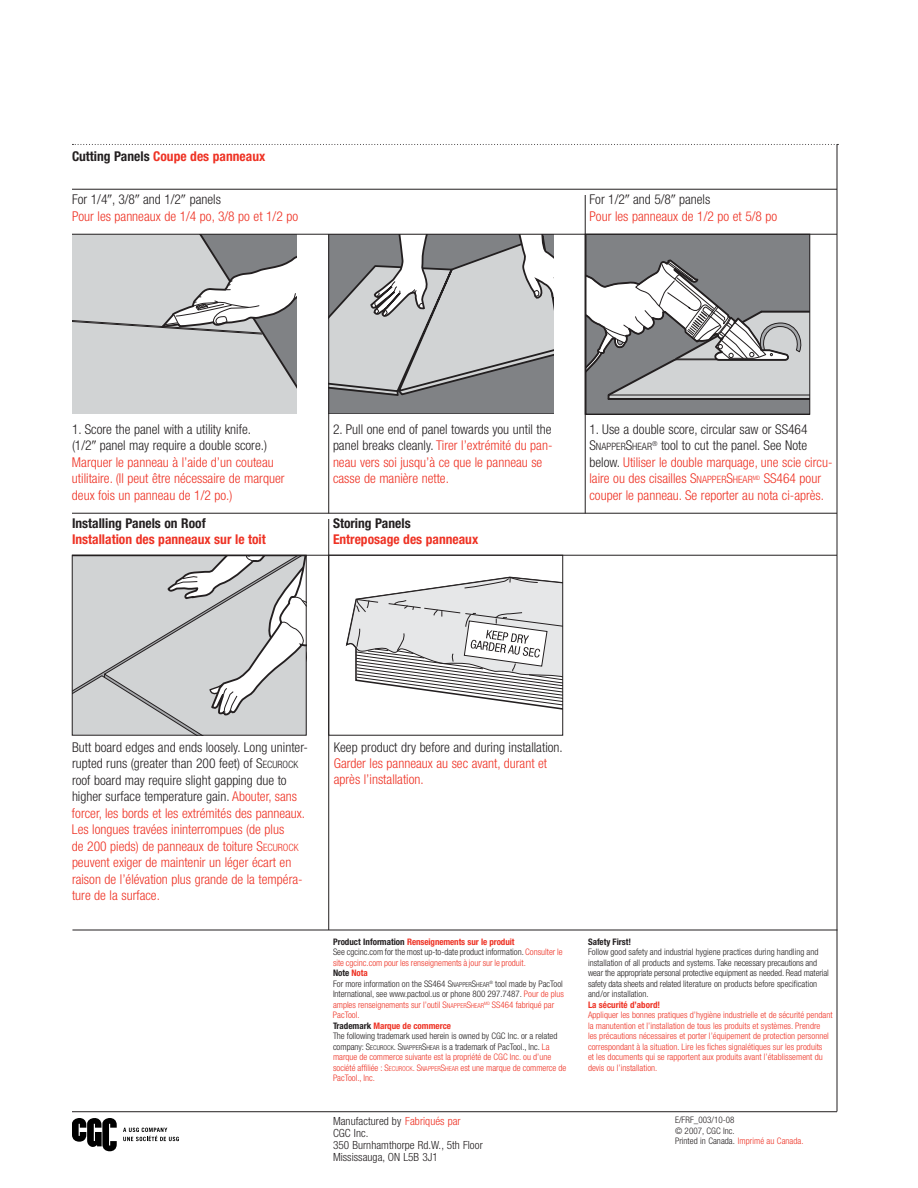
<style>
.page{position:relative;width:918px;height:1188px;background:#fff}
.page>*{position:absolute;margin:0;border:0;box-sizing:border-box;transform-origin:0 0}
.t1{font:300 condensed 13.5px/16.5px "Helvetica Neue";color:#ee3224}
.t2{font:300 condensed 13.5px "Helvetica Neue";color:#231f20}
.t3{font:700 condensed 13.5px "Helvetica Neue";color:#ee3224}
.t4{font:700 condensed 13.5px "Helvetica Neue";color:#231f20}
.t5{font:300 condensed 11.25px/12px "Helvetica Neue";letter-spacing:.005em;color:#231f20}
.t6{font:300 condensed 9px/10.5px "Helvetica Neue";color:#231f20}
.t7{font:300 condensed 9px/10.5px "Helvetica Neue";letter-spacing:.005em;color:#ee3224}
.t8{font:700 condensed 9px "Helvetica Neue";color:#ee3224}
.t9{font:700 condensed 9px "Helvetica Neue";color:#231f20}
.s1{color:#231f20}
.s2{font-family:"Universal Newswith Comm Pi";font-weight:400;font-stretch:normal}
.s3{font-family:"Universal Newswith Comm Pi";font-weight:400;font-stretch:normal;color:#231f20}
.s4{font-size:10.2px;color:#231f20}
.s5{font-size:10.2px}
.s6{font-weight:700}
.s7{font-weight:700;color:#ee3224}
.s8{color:#ee3224}
.s9{font-size:6.75px}
.s10{font-size:6.75px;color:#ee3224}
</style>
<div class="page">
<svg style="left:74px;top:557px;width:230px;height:176px;background:#cccecf"></svg>
<div style="left:72px;top:555px;width:234px;height:180px;border:1px solid #231f20"></div>
<svg style="left:72px;top:235px;width:225px;height:179px;background:#c6c8c9"></svg>
<svg style="left:329px;top:235px;width:225px;height:179px;background:#adafb0"></svg>
<svg style="left:587px;top:236px;width:221px;height:176px"></svg>
<div style="left:585px;top:234px;width:225px;height:180px;border:1px solid #231f20"></div>
<svg style="left:72px;top:144px;width:765px;height:1px"></svg>
<hr style="left:837px;top:144px;width:1px;height:968px;background:#231f20">
<hr style="left:72px;top:1111px;width:765px;height:1px;background:#231f20">
<hr style="left:585px;top:195px;width:1px;height:318px;background:#231f20">
<hr style="left:72px;top:513px;width:765px;height:1px;background:#231f20">
<hr style="left:328px;top:234px;width:1px;height:279px;background:#231f20">
<hr style="left:72px;top:930px;width:765px;height:1px;background:#231f20">
<hr style="left:72px;top:234px;width:765px;height:1px;background:#231f20">
<hr style="left:328px;top:519px;width:1px;height:411px;background:#231f20">
<svg style="left:345px;top:576px;width:216px;height:134px"></svg>
<div style="left:328px;top:555px;width:235px;height:180px;border:1px solid #231f20"></div>
<hr style="left:72px;top:189px;width:765px;height:1px;background:#231f20">
<hr style="left:72px;top:555px;width:765px;height:1px;background:#231f20">
<svg style="left:72px;top:1118px;width:45px;height:33px"></svg>
<svg style="left:123px;top:1128px;width:56px;height:13px"></svg>
<p class="t3" style="left:72px;top:152px;width:195px"><span class="s1">Cutting Panels</span> Coupe des panneaux</p>
<p class="t2" style="left:72px;top:195px;width:150px">For 1/4<span class="s2">-</span>, 3/8<span class="s2">-</span> and 1/2<span class="s2">-</span> panels</p>
<p class="t2" style="left:590px;top:195px;width:122px">For 1/2<span class="s2">-</span> and 5/8<span class="s2">-</span> panels</p>
<p class="t1" style="left:72px;top:209px;width:228px">Pour les panneaux de 1/4 po, 3/8 po et 1/2 po</p>
<p class="t1" style="left:590px;top:209px;width:189px">Pour les panneaux de 1/2 po et 5/8 po</p>
<p class="t1" style="left:72px;top:422px;width:214px"><span class="s1">1. Score the panel with a utility knife.<br>(1/2</span><span class="s3">-</span> <span class="s1">panel may require a double score.)<br></span>Marquer le panneau à l’aide d’un couteau utilitaire. (Il peut être nécessaire de marquer deux fois un panneau de 1/2 po.)</p>
<p class="t1" style="left:333px;top:422px;width:221px"><span class="s1">2. Pull one end of panel towards you until the panel breaks cleanly.</span> Tirer l’extrémité du pan&shy;neau vers soi jusqu’à ce que le panneau se casse de manière nette.</p>
<p class="t1" style="left:589px;top:422px;width:245px"><span class="s1">1. Use a double score, circular saw or SS464<br>S</span><span class="s4">NAPPER</span><span class="s1">S</span><span class="s4">HEAR</span><sup>®</sup> <span class="s1">tool to cut the panel. See Note below.</span> Utiliser le double marquage, une scie circu&shy;laire ou des cisailles S<span class="s5">NAPPER</span>S<span class="s5">HEAR</span><sup>MD</sup> SS464 pour couper le panneau. Se reporter au nota ci-après.</p>
<p class="t4" style="left:72px;top:518px;width:135px">Installing Panels on Roof</p>
<p class="t4" style="left:333px;top:518px;width:79px">Storing Panels</p>
<p class="t3" style="left:72px;top:535px;width:195px">Installation des panneaux sur le toit</p>
<p class="t3" style="left:333px;top:535px;width:147px">Entreposage des panneaux</p>
<p class="t1" style="left:72px;top:740px;width:238px"><span class="s1">Butt board edges and ends loosely. Long uninter&shy;rupted runs (greater than 200 feet) of S</span><span class="s4">ECUROCK </span><span class="s1">roof board may require slight gapping due to higher surface temperature gain.</span> Abouter, sans forcer, les bords et les extrémités des panneaux.<br>Les longues travées ininterrompues (de plus<br>de 200 pieds) de panneaux de toiture S<span class="s5">ECUROCK </span>peuvent exiger de maintenir un léger écart en raison de l’élévation plus grande de la tempéra&shy;ture de la surface.</p>
<p class="t2" style="left:334px;top:742px;width:231px">Keep product dry before and during installation.</p>
<p class="t1" style="left:334px;top:756px;width:215px">Garder les panneaux au sec avant, durant et après l’installation.</p>
<p class="t6" style="left:333px;top:937px;width:235px"><span class="s6">Product Information</span> <span class="s7">Renseignements sur le produit<br></span>See cgcinc.com for the most up-to-date product information. <span class="s8">Consulter le site cgcinc.com pour les renseignements à jour sur le produit.<br></span><span class="s6">Note</span> <span class="s7">Nota<br></span>For more information on the SS464 S<span class="s9">NAPPER</span>S<span class="s9">HEAR</span><sup>®</sup> tool made by PacTool International, see www.pactool.us or phone 800 297.7487. <span class="s8">Pour de plus amples renseignements sur l’outil S</span><span class="s10">NAPPER</span><span class="s8">S</span><span class="s10">HEAR</span><sup>MD</sup> <span class="s8">SS464 fabriqué par PacTool.<br></span><span class="s6">Trademark</span> <span class="s7">Marque de commerce<br></span>The following trademark used herein is owned by CGC Inc. or a related company: S<span class="s9">ECUROCK</span>. S<span class="s9">NAPPER</span>S<span class="s9">HEAR</span> is a trademark of PacTool., Inc. <span class="s8">La marque de commerce suivante est la propriété de CGC Inc. ou d’une société affiliée : S</span><span class="s10">ECUROCK</span><span class="s8">. S</span><span class="s10">NAPPER</span><span class="s8">S</span><span class="s10">HEAR</span> <span class="s8">est une marque de commerce de PacTool., Inc.</span></p>
<p class="t5" style="left:333px;top:1116px;width:151px">Manufactured by <span class="s8">Fabriqués par<br></span>CGC Inc.<br>350 Burnhamthorpe Rd.W., 5th Floor<br>Mississauga, ON L5B 3J1</p>
<p class="t9" style="left:588px;top:938px;width:45px">Safety First!</p>
<p class="t6" style="left:588px;top:947px;width:242px">Follow good safety and industrial hygiene practices during handling and installation of all products and systems. Take necessary precautions and wear the appropriate personal protective equipment as needed. Read material safety data sheets and related literature on products before specification and/or installation.</p>
<p class="t8" style="left:588px;top:1001px;width:74px">La sécurité d’abord!</p>
<p class="t7" style="left:588px;top:1010px;width:246px">Appliquer les bonnes pratiques d’hygiène industrielle et de sécurité pendant la manutention et l’installation de tous les produits et systèmes. Prendre<br>les précautions nécessaires et porter l’équipement de protection personnel correspondant à la situation. Lire les fiches signalétiques sur les produits<br>et les documents qui se rapportent aux produits avant l’établissement du devis ou l’installation.</p>
<p class="t6" style="left:675px;top:1115px;width:130px">E/FRF_003/10-08<br>© 2007, CGC Inc.<br>Printed in Canada. <span class="s8">Imprimé au Canada.</span></p>
</div>
